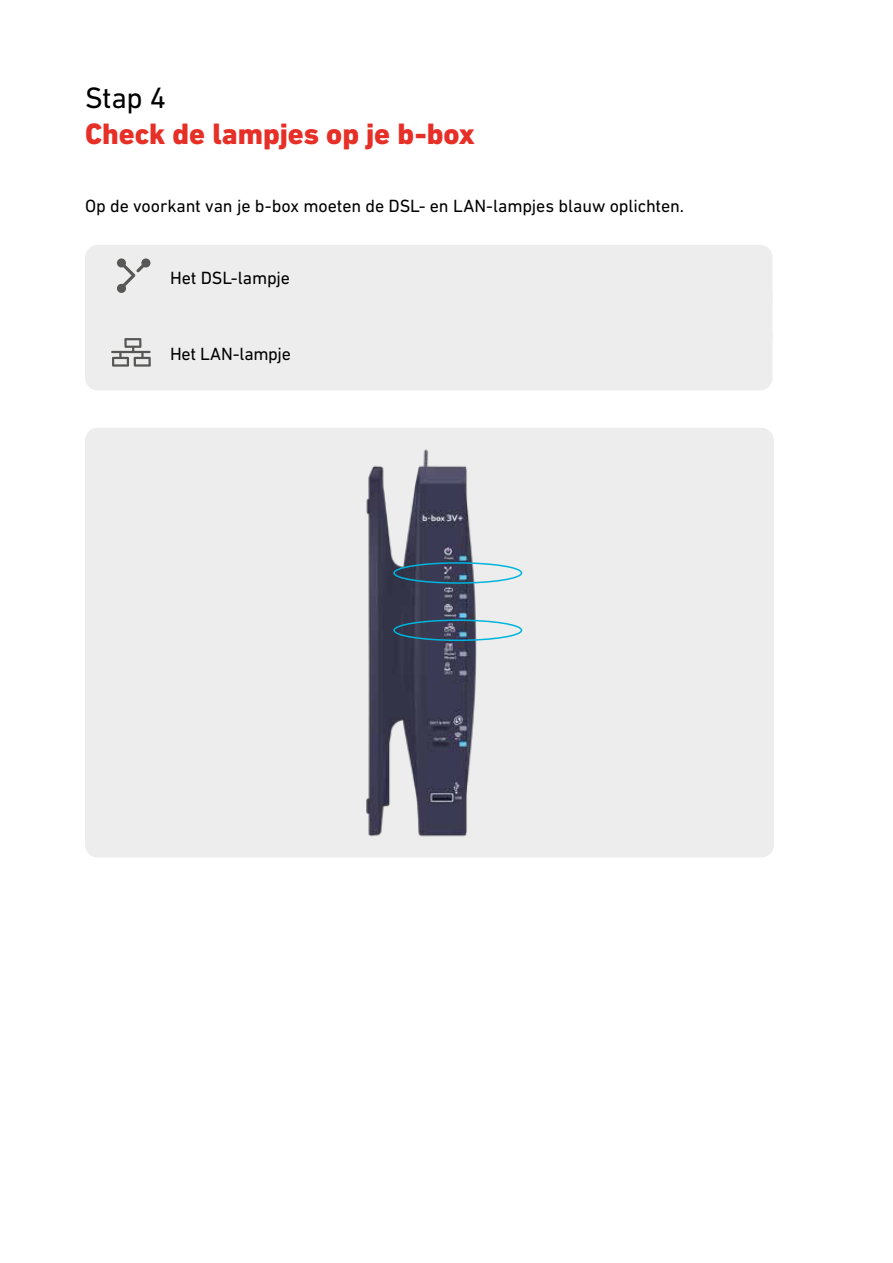
<style>
.page{position:relative;width:893px;height:1263px;background:#fff}
.page>*{position:absolute;margin:0;border:0;box-sizing:border-box;transform-origin:0 0}
.t1{font:800 30px "DIN Next LT Pro";letter-spacing:-.005em;color:#e63027}
.t2{font:30px "DIN Next LT Pro";color:#000}
.t3{font:18px "DIN Next LT Pro";letter-spacing:-.01em;color:#000}
</style>
<div class="page">
<div style="left:85px;top:245px;width:687px;height:69px;background:#ededed;border-radius:13px"></div>
<div style="left:85px;top:283px;width:687px;height:69px;background:#ededed;border-radius:13px"></div>
<div style="left:85px;top:321px;width:687px;height:69px;background:#ededed;border-radius:13px"></div>
<svg style="left:117px;top:258px;width:33px;height:35px"></svg>
<svg style="left:111px;top:338px;width:40px;height:29px"></svg>
<div style="left:85px;top:428px;width:689px;height:429px;background:#ededed;border-radius:13px"></div>
<img style="left:366px;top:449px;width:157px;height:388px">
<div style="left:393px;top:562px;width:129px;height:22px;border:2px solid #00b5dd;border-radius:50%"></div>
<div style="left:393px;top:619px;width:129px;height:22px;border:2px solid #00b5dd;border-radius:50%"></div>
<h1 class="t2" style="left:85px;top:80px;width:83px">Stap 4</h1>
<h1 class="t1" style="left:85px;top:116px;width:391px">Check de lampjes op je b-box</h1>
<p class="t3" style="left:85px;top:195px;width:601px">Op de voorkant van je b-box moeten de DSL- en LAN-lampjes blauw oplichten.</p>
<p class="t3" style="left:170px;top:267px;width:122px">Het DSL-lampje</p>
<p class="t3" style="left:170px;top:344px;width:122px">Het LAN-lampje</p>
</div>
